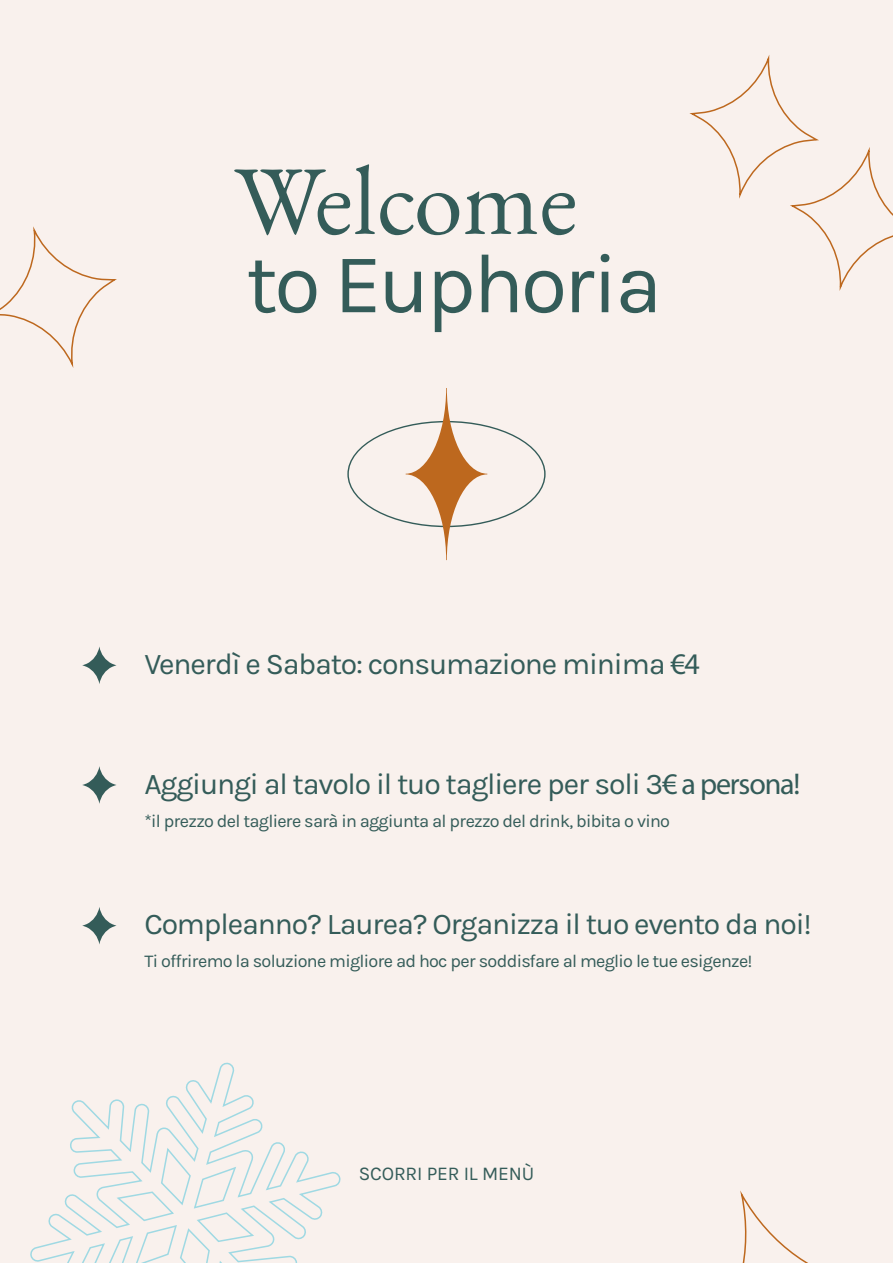
<style>
.page{position:relative;width:893px;height:1263px;background:#f9f1ed}
.page>*{position:absolute;margin:0;border:0;box-sizing:border-box;transform-origin:0 0}
.t1{font:98.55px "EB Garamond 12";color:#345c59}
.t2{font:84.6px "Karla";letter-spacing:-.04em;color:#345c59}
.t3{font:30.15px "Karla";letter-spacing:-.04em;color:#345c59}
.t4{font:19.5px "Karla";letter-spacing:-.01em;color:#345c59}
.t5{font:18px "Karla";letter-spacing:-.04em;color:#345c59}
.s1{font-family:"Myriad Pro"}
</style>
<div class="page">
<svg style="left:347px;top:388px;width:199px;height:172px"></svg>
<svg style="left:690px;top:55px;width:203px;height:236px"></svg>
<svg style="left:0;top:226px;width:116px;height:142px"></svg>
<svg style="left:740px;top:1190px;width:68px;height:73px"></svg>
<svg style="left:82px;top:646px;width:35px;height:38px"></svg>
<svg style="left:82px;top:766px;width:35px;height:38px"></svg>
<svg style="left:82px;top:907px;width:35px;height:37px"></svg>
<svg style="left:30px;top:1062px;width:310px;height:201px"></svg>
<h1 class="t1" style="left:234px;top:137px;width:345px">Welcome</h1>
<h2 class="t2" style="left:246px;top:238px;width:418px">to Euphoria</h2>
<h3 class="t3" style="left:144px;top:648px;width:557px">Venerdì e Sabato: consumazione minima <span class="s1">€4</span></h3>
<h3 class="t3" style="left:144px;top:767px;width:657px">Aggiungi al tavolo il tuo tagliere per soli 3<span class="s1">€ a persona!</span></h3>
<p class="t5" style="left:144px;top:811px;width:527px">*il prezzo del tagliere sarà in aggiunta al prezzo del drink, bibita o vino</p>
<h3 class="t3" style="left:144px;top:908px;width:669px">Compleanno? Laurea? Organizza il tuo evento da noi!</h3>
<p class="t5" style="left:144px;top:951px;width:610px">Ti offriremo la soluzione migliore ad hoc per soddisfare al meglio le tue esigenze!</p>
<p class="t4" style="left:359px;top:1162px;width:177px">SCORRI PER IL MENÙ</p>
</div>
